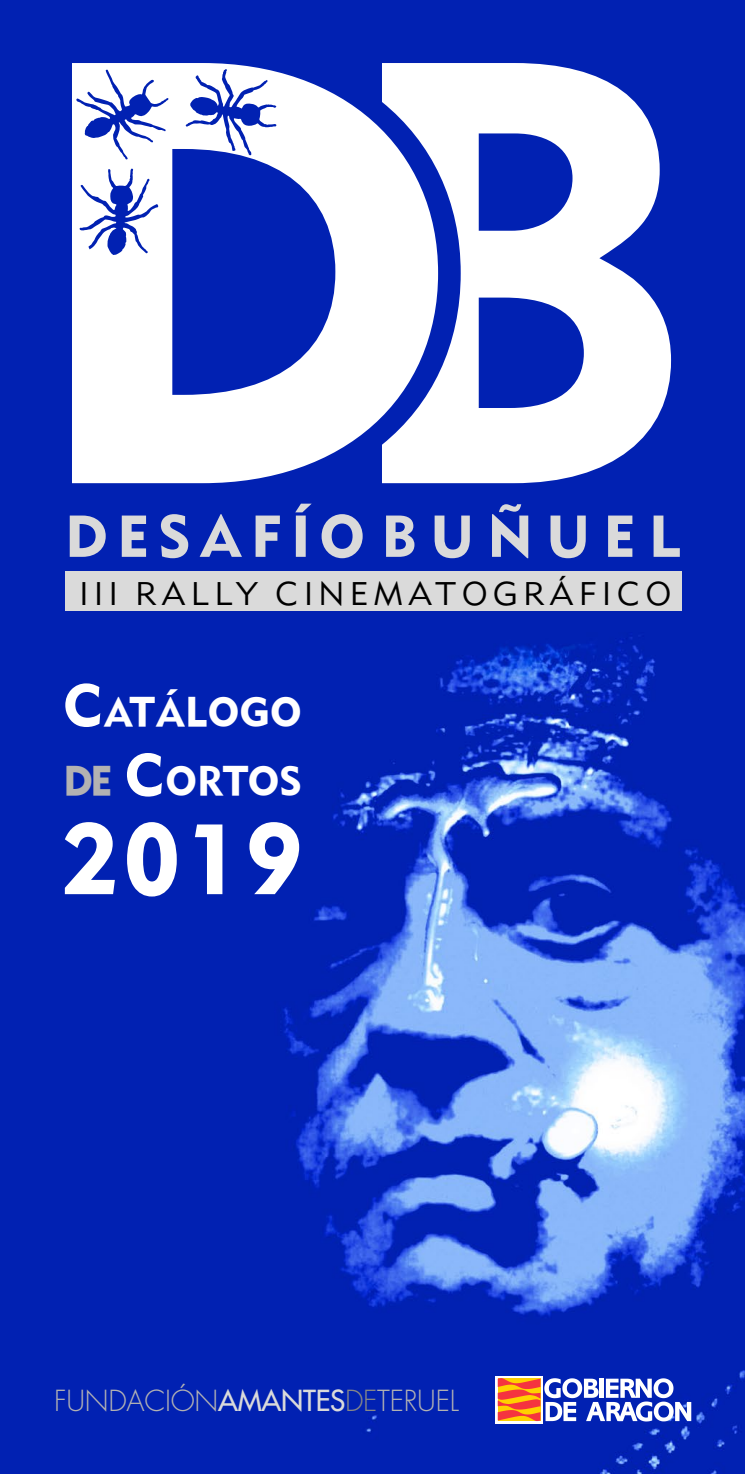
<style>
.page{position:relative;width:745px;height:1474px;background:#fff}
.page>*{position:absolute;margin:0;border:0;box-sizing:border-box;transform-origin:0 0}
.t1{font:98.88px "Metro Black LT Two";color:#fff}
.t2{font:58.62px "Metro Black LT Two";letter-spacing:.15em;color:#dadada}
.t3{font:40.6px/69.5px "Metro Black LT Two";color:#fff}
.t4{font:32.55px "Metro Lite LT Two";letter-spacing:.175em;color:#000}
.t5{font:300 28.18px "Futura Std";letter-spacing:-.01em;color:#b3b2b2}
.s1{font-size:57.93px}
.s2{color:#b3b2b2}
.s3{font-weight:500;color:#dadada}
.s4{color:#878787}
</style>
<div class="page">
<img style="left:0;top:0;width:744px;height:1473px">
<div style="left:65px;top:571px;width:616px;height:39px;background:#dadada"></div>
<svg style="left:72px;top:63px;width:310px;height:420px"></svg>
<svg style="left:382px;top:63px;width:288px;height:420px"></svg>
<div style="left:495px;top:1375px;width:47px;height:48px;background:#fff"></div>
<svg style="left:497px;top:1377px;width:193px;height:44px"></svg>
<h2 class="t2" style="left:65px;top:499px;width:617px">DESAFÍO BUÑUEL</h2>
<p class="t4" style="left:79px;top:574px;width:592px">III RALLY CINEMATOGRÁFICO</p>
<h3 class="t3" style="left:63px;top:675px;width:240px"><span class="s1">C</span>ATÁLOGO<br><span class="s2">DE</span> <span class="s1">C</span>ORTOS</h3>
<h1 class="t1" style="left:63px;top:797px;width:240px">2019</h1>
<p class="t5" style="left:54px;top:1383px;width:406px">FUNDACIÓN<span class="s3">AMANTES</span><span class="s4">DE</span>TERUEL</p>
</div>
